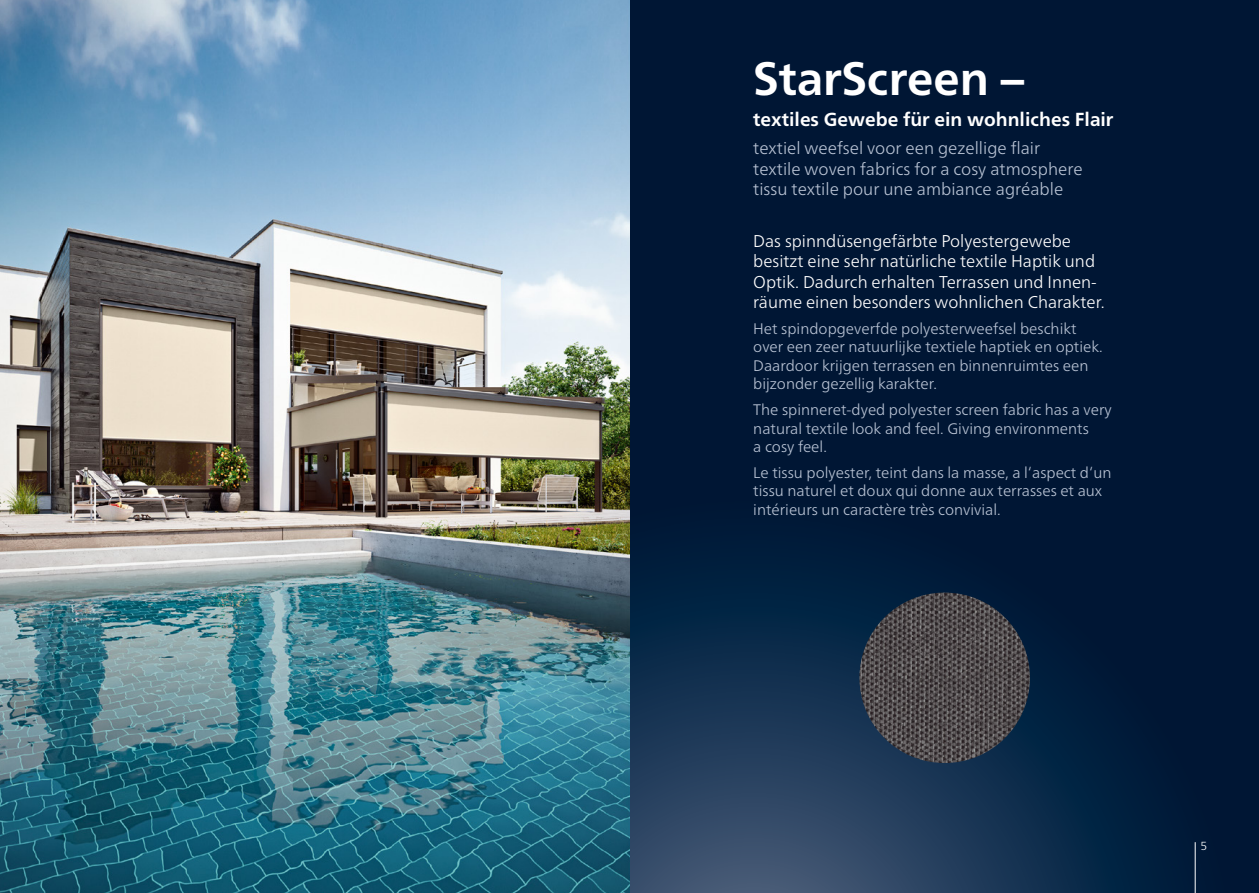
<style>
.page{position:relative;width:1259px;height:893px;background:#fff}
.page>*{position:absolute;margin:0;border:0;box-sizing:border-box;transform-origin:0 0}
.t1{font:700 46.8px "Frutiger Neue LTW1 G";color:#fff}
.t2{font:700 18.9px "Frutiger Neue LTW1 G";color:#fff}
.t3{font:300 17.1px/20.5px "Frutiger Neue LTW1 G";color:#fff}
.t4{font:300 17.1px/20.5px "Frutiger Neue LTW1 G";color:#b9c3d4}
.t5{font:300 15.3px/18.3px "Frutiger Neue LTW1 G";color:#b9c3d4}
.t6{font:300 11.7px "Frutiger Neue LTW1 G";color:#fff}
</style>
<div class="page">
<div style="left:629px;top:0;width:630px;height:893px;background:#001634"></div>
<svg style="left:629px;top:483px;width:567px;height:410px"></svg>
<img style="left:859px;top:593px;width:171px;height:170px;border-radius:85px">
<hr style="left:1194px;top:842px;width:1px;height:51px;background:#fff">
<img style="left:0;top:0;width:629px;height:893px">
<h1 class="t1" style="left:753px;top:51px;width:272px">StarScreen –</h1>
<p class="t2" style="left:753px;top:108px;width:362px">textiles Gewebe für ein wohnliches Flair</p>
<p class="t4" style="left:753px;top:138px;width:331px">textiel weefsel voor een gezellige flair textile woven fabrics for a cosy atmosphere tissu textile pour une ambiance agréable</p>
<p class="t3" style="left:753px;top:230px;width:353px">Das spinndüsengefärbte Polyestergewebe besitzt eine sehr natürliche textile Haptik und Optik. Dadurch erhalten Terrassen und Innen&shy;räume einen besonders wohnlichen Charakter.</p>
<p class="t5" style="left:753px;top:319px;width:351px">Het spindopgeverfde polyesterweefsel beschikt over een zeer natuurlijke textiele haptiek en optiek.<br>Daardoor krijgen terrassen en binnenruimtes een bijzonder gezellig karakter.</p>
<p class="t5" style="left:753px;top:401px;width:360px">The spinneret-dyed polyester screen fabric has a very natural textile look and feel. Giving environments<br>a cosy feel.</p>
<p class="t5" style="left:753px;top:463px;width:360px">Le tissu polyester, teint dans la masse, a l‘aspect d‘un tissu naturel et doux qui donne aux terrasses et aux intérieurs un caractère très convivial.</p>
<p class="t6" style="left:1200px;top:839px;width:8px">5</p>
</div>
